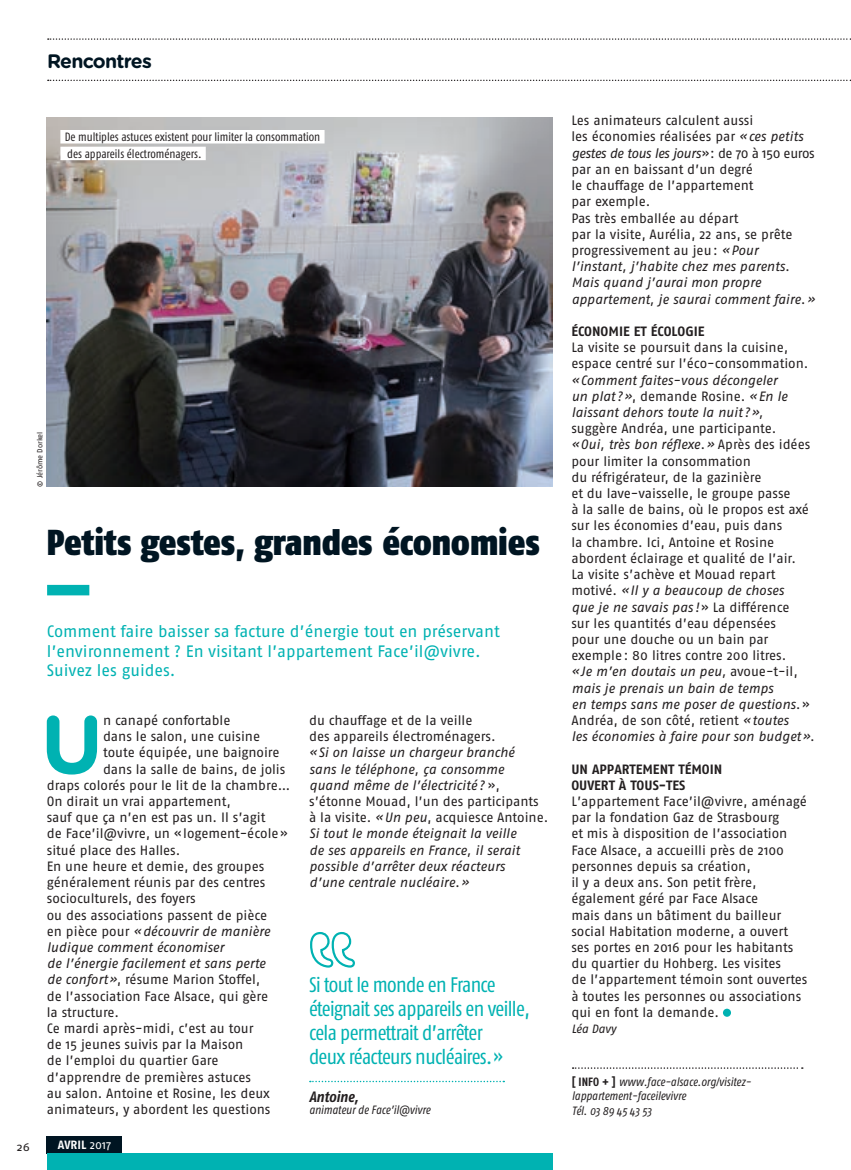
<style>
.page{position:relative;width:851px;height:1170px;background:#fff}
.page>*{position:absolute;margin:0;border:0;box-sizing:border-box;transform-origin:0 0}
.t1{font:700 82.35px "Gotham Rounded";color:#00b2b2}
.t2{font:900 36px "Fago Co";letter-spacing:-.005em;color:#001522}
.t3{font:21px/24px "Fago Co";letter-spacing:-.03em;color:#00b2b2}
.t4{font:700 19.5px "Gotham Rounded";letter-spacing:-.04em;color:#001522}
.t5{font:16.5px/19.5px "Fago No";letter-spacing:-.005em;color:#00b2b2}
.t6{font:italic 700 15px "Fago Co";color:#231f20}
.t7{font:13.5px/16.2px "Fago No";color:#231f20}
.t8{font:italic 13.5px/16.2px "Fago No";color:#231f20}
.t9{font:700 13.5px/16.2px "Fago No";color:#231f20}
.t10{font:italic 12px/14.4px "Fago Co";color:#231f20}
.t11{font:12px/16.6px "Fago Co";color:#231f20}
.t12{font:700 12px "Fago No";color:#fff}
.t13{font:italic 12px "Fago No";letter-spacing:-.025em;color:#231f20}
.t14{font:11.1px "Fago Ex";color:#231f20}
.t15{font:7.5px "Fago No";color:#231f20}
.s1{font-style:normal}
.s2{font-style:italic}
.s3{font-weight:400}
.s4{font-weight:700;font-style:normal}
</style>
<div class="page">
<svg style="left:48px;top:80px;width:803px;height:1px"></svg>
<svg style="left:48px;top:38px;width:803px;height:2px"></svg>
<div style="left:47px;top:1135px;width:75px;height:18px;background:#001522"></div>
<div style="left:47px;top:1153px;width:505px;height:16px;background:#00b2b2"></div>
<img style="left:47px;top:117px;width:505px;height:369px">
<svg style="left:722px;top:1008px;width:9px;height:8px"></svg>
<div style="left:47px;top:585px;width:42px;height:10px;background:#00b2b2"></div>
<div style="left:60px;top:130px;width:264px;height:13px;background:#fff"></div>
<div style="left:60px;top:147px;width:146px;height:13px;background:#fff"></div>
<svg style="left:572px;top:1067px;width:230px;height:1px"></svg>
<svg style="left:310px;top:1080px;width:194px;height:2px"></svg>
<svg style="left:310px;top:932px;width:45px;height:36px"></svg>
<h3 class="t4" style="left:47px;top:47px;width:106px">Rencontres</h3>
<p class="t11" style="left:65px;top:129px;width:257px">De multiples astuces existent pour limiter la consommation des appareils électroménagers.</p>
<p class="t15" style="left:36px;top:486px;width:56px;rotate:-90deg">© Jérôme Dorkel</p>
<h2 class="t2" style="left:47px;top:520px;width:494px">Petits gestes, grandes économies</h2>
<p class="t5" style="left:47px;top:621px;width:454px">Comment faire baisser sa facture d’énergie tout en préservant l’environnement ? En visitant l’appartement Face’il@vivre.<br>Suivez les guides.</p>
<h1 class="t1" style="left:41px;top:684px;width:64px">U</h1>
<p class="t7" style="left:103px;top:712px;width:129px">n canapé confortable</p>
<p class="t7" style="left:103px;top:728px;width:159px">dans le salon, une cuisine</p>
<p class="t7" style="left:103px;top:744px;width:178px">toute équipée, une baignoire</p>
<p class="t7" style="left:103px;top:760px;width:184px">dans la salle de bains, de jolis</p>
<p class="t7" style="left:47px;top:776px;width:245px">draps colorés pour le lit de la chambre…</p>
<p class="t7" style="left:47px;top:793px;width:185px">On dirait un vrai appartement,</p>
<p class="t7" style="left:47px;top:809px;width:220px">sauf que ça n’en est pas un. Il s’agit</p>
<p class="t7" style="left:47px;top:825px;width:242px">de Face’il@vivre, un «logement-école»</p>
<p class="t7" style="left:47px;top:841px;width:135px">situé place des Halles.</p>
<p class="t7" style="left:47px;top:857px;width:219px">En une heure et demie, des groupes</p>
<p class="t7" style="left:47px;top:874px;width:220px">généralement réunis par des centres</p>
<p class="t7" style="left:47px;top:890px;width:150px">socioculturels, des foyers</p>
<p class="t7" style="left:47px;top:906px;width:222px">ou des associations passent de pièce</p>
<p class="t8" style="left:47px;top:922px;width:225px"><span class="s1">en pièce pour</span> «découvrir de manière</p>
<p class="t8" style="left:47px;top:938px;width:179px">ludique comment économiser</p>
<p class="t8" style="left:47px;top:955px;width:220px">de l’énergie facilement et sans perte</p>
<p class="t7" style="left:47px;top:971px;width:215px"><span class="s2">de confort»</span>, résume Marion Stoffel,</p>
<p class="t7" style="left:47px;top:987px;width:223px">de l’association Face Alsace, qui gère</p>
<p class="t7" style="left:47px;top:1003px;width:74px">la structure.</p>
<p class="t7" style="left:47px;top:1019px;width:208px">Ce mardi après-midi, c’est au tour</p>
<p class="t7" style="left:47px;top:1036px;width:198px">de 15 jeunes suivis par la Maison</p>
<p class="t7" style="left:47px;top:1052px;width:173px">de l’emploi du quartier Gare</p>
<p class="t7" style="left:47px;top:1068px;width:206px">d’apprendre de premières astuces</p>
<p class="t7" style="left:47px;top:1084px;width:225px">au salon. Antoine et Rosine, les deux</p>
<p class="t7" style="left:47px;top:1100px;width:225px">animateurs, y abordent les questions</p>
<p class="t14" style="left:17px;top:1140px;width:14px">26</p>
<p class="t12" style="left:58px;top:1137px;width:55px">AVRIL <span class="s3">2017</span></p>
<p class="t7" style="left:309px;top:712px;width:188px">du chauffage et de la veille des appareils électroménagers.</p>
<p class="t8" style="left:309px;top:744px;width:241px">«Si on laisse un chargeur branché<br>sans le téléphone, ça consomme<br>quand même de l’électricité ? <span class="s1">», s’étonne Mouad, l’un des participants à la visite.</span> «Un peu<span class="s1">, acquiesce Antoine.<br></span>Si tout le monde éteignait la veille<br>de ses appareils en France, il serait possible d’arrêter deux réacteurs<br>d’une centrale nucléaire.»</p>
<h3 class="t3" style="left:309px;top:972px;width:222px">Si tout le monde en France éteignait ses appareils en veille, cela permettrait d’arrêter<br>deux réacteurs nucléaires.»</h3>
<p class="t6" style="left:309px;top:1087px;width:51px">Antoine,</p>
<p class="t10" style="left:309px;top:1102px;width:123px">animateur de Face’il@vivre</p>
<p class="t7" style="left:571px;top:112px;width:245px">Les animateurs calculent aussi<br>les économies réalisées par <span class="s2">«ces petits gestes de tous les jours</span>»: de 70 à 150 euros par an en baissant d’un degré<br>le chauffage de l’appartement<br>par exemple.<br>Pas très emballée au départ<br>par la visite, Aurélia, 22 ans, se prête progressivement au jeu: <span class="s2">«Pour l’instant, j’habite chez mes parents.<br>Mais quand j’aurai mon propre appartement, je saurai comment faire.»</span></p>
<p class="t9" style="left:571px;top:323px;width:94px">ÉCONOMIE ET ÉCOLO</p>
<p class="t9" style="left:685px;top:323px;width:21px">GIE</p>
<p class="t7" style="left:571px;top:339px;width:238px">La visite se poursuit dans la cuisine, espace centré sur l’éco-consommation.</p>
<p class="t8" style="left:571px;top:371px;width:217px">«Comment faites-vous décongeler un plat ?»<span class="s1">, demande Rosine.</span> «En le laissant dehors toute la nuit ?»,</p>
<p class="t7" style="left:571px;top:420px;width:245px">suggère Andréa, une participante.<br><span class="s2">«Oui, très bon réflexe.»</span> Après des idées pour limiter la consommation<br>du réfrigérateur, de la gazinière<br>et du lave-vaisselle, le groupe passe<br>à la salle de bains, où le propos est axé sur les économies d’eau, puis dans<br>la chambre. Ici, Antoine et Rosine abordent éclairage et qualité de l’air.<br>La visite s’achève et Mouad repart motivé. <span class="s2">«Il y a beaucoup de choses<br>que je ne savais pas !</span>» La différence<br>sur les quantités d’eau dépensées<br>pour une douche ou un bain par exemple: 80 litres contre 200 litres.<br><span class="s2">«Je m’en doutais un peu,</span> avoue-t-il, <span class="s2">mais je prenais un bain de temps<br>en temps sans me poser de questions.</span>» Andréa, de son côté, retient <span class="s2">«toutes<br>les économies à faire pour son budget»</span>.</p>
<p class="t9" style="left:571px;top:760px;width:152px">UN APPARTEMENT TÉMOIN<br>OUVERT À TOUS-TES</p>
<p class="t7" style="left:571px;top:793px;width:238px">L’appartement Face’il@vivre, aménagé par la fondation Gaz de Strasbourg<br>et mis à disposition de l’association Face Alsace, a accueilli près de 2100 personnes depuis sa création,<br>il y a deux ans. Son petit frère, également géré par Face Alsace<br>mais dans un bâtiment du bailleur social Habitation moderne, a ouvert ses portes en 2016 pour les habitants du quartier du Hohberg. Les visites<br>de l’appartement témoin sont ouvertes à toutes les personnes ou associations qui en font la demande.</p>
<p class="t13" style="left:571px;top:1021px;width:46px">Léa Davy</p>
<p class="t10" style="left:571px;top:1074px;width:180px"><span class="s4">[ INFO + ]</span> www.face-alsace.org/visitez&shy;lappartement-faceilevivre<br>Tél. 03 89 45 43 53</p>
</div>
